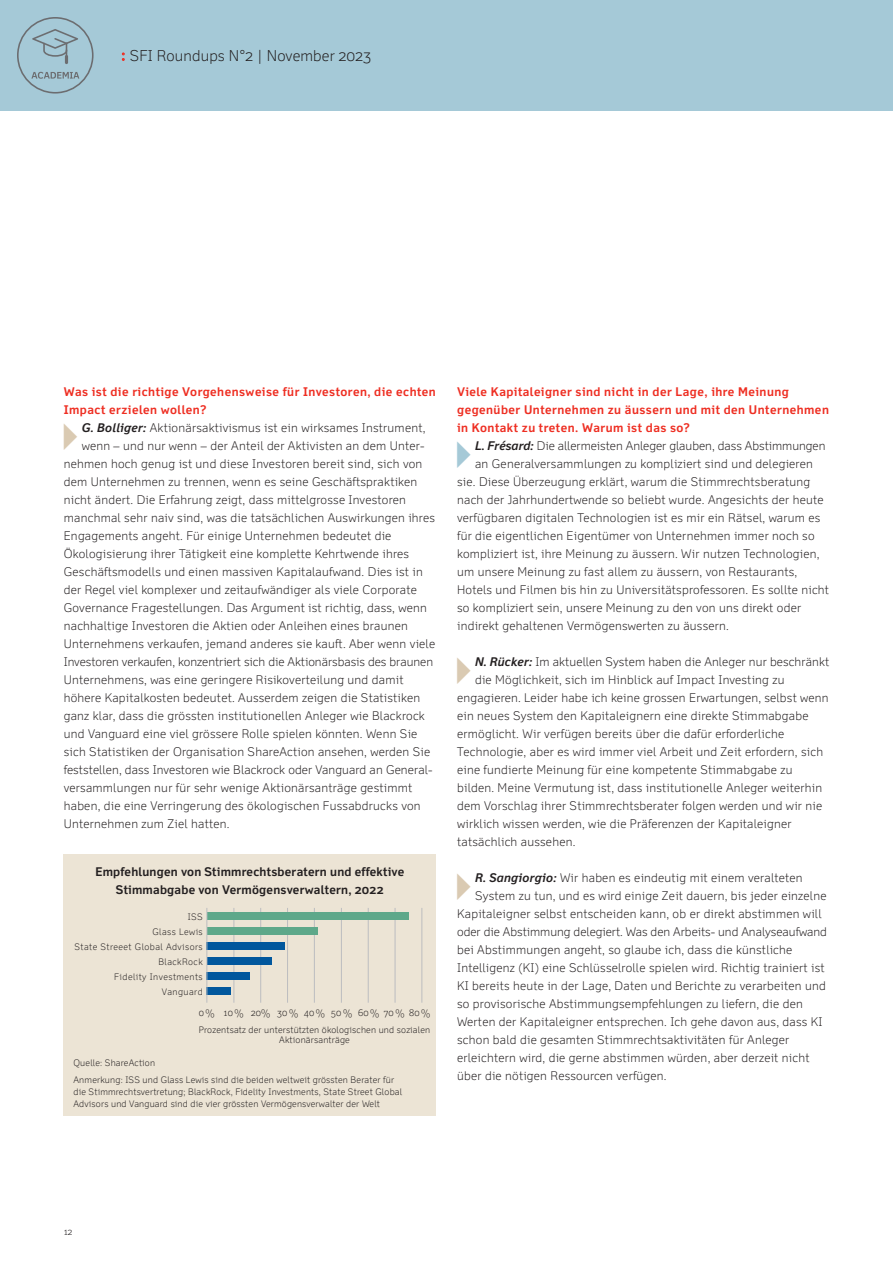
<style>
.page{position:relative;width:893px;height:1263px;background:#fff}
.page>*{position:absolute;margin:0;border:0;box-sizing:border-box;transform-origin:0 0}
.t1{font:300 15px "Felbridge Pro";letter-spacing:.01em;color:#231f20}
.Copy{font:300 12px "Felbridge Pro";letter-spacing:.02em;color:#231f20}
.Subtitle_ohne_absatz{font:700 12px/18px "Felbridge Pro";letter-spacing:.04em;color:#ee2e22}
.Copy-2{font:300 12px "Felbridge Pro";color:#231f20}
.Copy-3{font:700 12px/18px "Felbridge Pro";letter-spacing:.02em;color:#231f20;text-align:center}
.Copy-4{font:300 9px/12px "Felbridge Pro";letter-spacing:.02em;color:#231f20}
.Copy-5{font:300 9px/15px "Felbridge Pro";letter-spacing:.05em;color:#231f20;text-align:right}
.s1{font-family:"New Baskerville Std";font-weight:400;font-size:16.5px;color:#ee2e22}
.s2{font-weight:700;font-style:italic}
</style>
<div class="page">
<div style="left:0;top:0;width:893px;height:111px;background:#a5c9d7"></div>
<svg style="left:17px;top:17px;width:77px;height:77px"></svg>
<div style="left:64px;top:854px;width:372px;height:261px;background:#ece4d5"></div>
<hr style="left:234px;top:908px;width:1px;height:95px;background:#bcbdc0">
<hr style="left:260px;top:908px;width:1px;height:95px;background:#bcbdc0">
<hr style="left:287px;top:908px;width:1px;height:95px;background:#bcbdc0">
<hr style="left:314px;top:908px;width:1px;height:95px;background:#bcbdc0">
<hr style="left:341px;top:908px;width:1px;height:95px;background:#bcbdc0">
<hr style="left:368px;top:908px;width:1px;height:95px;background:#bcbdc0">
<hr style="left:395px;top:908px;width:1px;height:95px;background:#bcbdc0">
<hr style="left:422px;top:908px;width:1px;height:95px;background:#bcbdc0">
<div style="left:207px;top:913px;width:201px;height:7px;background:#5ea88a"></div>
<div style="left:207px;top:928px;width:110px;height:7px;background:#5ea88a"></div>
<div style="left:207px;top:942px;width:78px;height:8px;background:#01579d"></div>
<div style="left:207px;top:957px;width:64px;height:8px;background:#01579d"></div>
<div style="left:207px;top:972px;width:43px;height:8px;background:#01579d"></div>
<div style="left:207px;top:987px;width:24px;height:8px;background:#01579d"></div>
<hr style="left:207px;top:908px;width:1px;height:95px;background:#bcbdc0">
<p class="t1" style="left:121px;top:47px;width:252px"><span class="s1">:</span> SFI Roundups N°2 | November 2023</p>
<p class="Subtitle_ohne_absatz" style="left:64px;top:382px;width:374px">Was ist die richtige Vorgehensweise für Investoren, die echten<br>Impact erzielen wollen?</p>
<p class="Copy" style="left:82px;top:420px;width:345px"><span class="s2">G. Bolliger:</span> Aktionärsaktivismus ist ein wirksames Instrument,</p>
<p class="Copy" style="left:82px;top:438px;width:343px">wenn – und nur wenn – der Anteil der Aktivisten an dem Unter-</p>
<p class="Copy" style="left:64px;top:456px;width:360px">nehmen hoch genug ist und diese Investoren bereit sind, sich von</p>
<p class="Copy" style="left:64px;top:474px;width:355px">dem Unternehmen zu trennen, wenn es seine Geschäftspraktiken</p>
<p class="Copy" style="left:64px;top:492px;width:344px">nicht ändert. Die Erfahrung zeigt, dass mittelgrosse Investoren</p>
<p class="Copy" style="left:64px;top:510px;width:373px">manchmal sehr naiv sind, was die tatsächlichen Auswirkungen ihres</p>
<p class="Copy" style="left:64px;top:528px;width:329px">Engagements angeht. Für einige Unternehmen bedeutet die</p>
<p class="Copy" style="left:64px;top:546px;width:347px">Ökologisierung ihrer Tätigkeit eine komplette Kehrtwende ihres</p>
<p class="Copy" style="left:64px;top:564px;width:361px">Geschäftsmodells und einen massiven Kapitalaufwand. Dies ist in</p>
<p class="Copy" style="left:64px;top:582px;width:355px">der Regel viel komplexer und zeitaufwändiger als viele Corporate</p>
<p class="Copy" style="left:64px;top:600px;width:365px">Governance Fragestellungen. Das Argument ist richtig, dass, wenn</p>
<p class="Copy" style="left:64px;top:618px;width:346px">nachhaltige Investoren die Aktien oder Anleihen eines braunen</p>
<p class="Copy" style="left:64px;top:636px;width:373px">Unternehmens verkaufen, jemand anderes sie kauft. Aber wenn viele</p>
<p class="Copy-2" style="left:64px;top:654px;width:371px">Investoren verkaufen, konzentriert sich die Aktionärsbasis des braunen</p>
<p class="Copy" style="left:64px;top:672px;width:341px">Unternehmens, was eine geringere Risikoverteilung und damit</p>
<p class="Copy" style="left:64px;top:690px;width:358px">höhere Kapitalkosten bedeutet. Ausserdem zeigen die Statistiken</p>
<p class="Copy" style="left:64px;top:708px;width:363px">ganz klar, dass die grössten institutionellen Anleger wie Blackrock</p>
<p class="Copy" style="left:64px;top:726px;width:355px">und Vanguard eine viel grössere Rolle spielen könnten. Wenn Sie</p>
<p class="Copy" style="left:64px;top:744px;width:368px">sich Statistiken der Organisation ShareAction ansehen, werden Sie</p>
<p class="Copy" style="left:64px;top:762px;width:369px">feststellen, dass Investoren wie Blackrock oder Vanguard an General-</p>
<p class="Copy" style="left:64px;top:780px;width:350px">versammlungen nur für sehr wenige Aktionärsanträge gestimmt</p>
<p class="Copy" style="left:64px;top:798px;width:358px">haben, die eine Verringerung des ökologischen Fussabdrucks von</p>
<p class="Copy" style="left:64px;top:816px;width:167px">Unternehmen zum Ziel hatten.</p>
<p class="Copy-3" style="left:95px;top:863px;width:310px">Empfehlungen von Stimmrechtsberatern und effektive<br>Stimmabgabe von Vermögensverwaltern, 2022</p>
<p class="Copy-5" style="left:74px;top:909px;width:130px">ISS<br>Glass Lewis<br>State Streeet Global Advisors<br>BlackRock<br>Fidelity Investments<br>Vanguard</p>
<p class="Copy-4" style="left:199px;top:1007px;width:233px">0% 10% 20% 30% 40% 50% 60% 70% 80%</p>
<p class="Copy-4" style="left:199px;top:1024px;width:233px;line-height:10.5px;text-align:center">Prozentsatz der unterstützten ökologischen und sozialen<br>Aktionärsanträge</p>
<p class="Copy-4" style="left:73px;top:1057px;width:83px">Quelle: ShareAction</p>
<p class="Copy-4" style="left:73px;top:1073px;width:330px">Anmerkung: ISS und Glass Lewis sind die beiden weltweit grössten Berater für die Stimmrechtsvertretung; BlackRock, Fidelity Investments, State Street Global<br>Advisors und Vanguard sind die vier grössten Vermögensverwalter der Welt</p>
<p class="Subtitle_ohne_absatz" style="left:457px;top:382px;width:373px">Viele Kapitaleigner sind nicht in der Lage, ihre Meinung gegenüber Unternehmen zu äussern und mit den Unternehmen in Kontakt zu treten. Warum ist das so?</p>
<p class="Copy-2" style="left:475px;top:438px;width:352px"><span class="s2">L. Frésard:</span> Die allermeisten Anleger glauben, dass Abstimmungen</p>
<p class="Copy" style="left:475px;top:456px;width:339px">an Generalversammlungen zu kompliziert sind und delegieren</p>
<p class="Copy" style="left:457px;top:474px;width:354px">sie. Diese Überzeugung erklärt, warum die Stimmrechtsberatung</p>
<p class="Copy" style="left:457px;top:492px;width:368px">nach der Jahrhundertwende so beliebt wurde. Angesichts der heute</p>
<p class="Copy" style="left:457px;top:510px;width:365px">verfügbaren digitalen Technologien ist es mir ein Rätsel, warum es</p>
<p class="Copy" style="left:457px;top:528px;width:359px">für die eigentlichen Eigentümer von Unternehmen immer noch so</p>
<p class="Copy" style="left:457px;top:546px;width:364px">kompliziert ist, ihre Meinung zu äussern. Wir nutzen Technologien,</p>
<p class="Copy" style="left:457px;top:564px;width:342px">um unsere Meinung zu fast allem zu äussern, von Restaurants,</p>
<p class="Copy" style="left:457px;top:582px;width:373px">Hotels und Filmen bis hin zu Universitätsprofessoren. Es sollte nicht</p>
<p class="Copy" style="left:457px;top:600px;width:345px">so kompliziert sein, unsere Meinung zu den von uns direkt oder</p>
<p class="Copy" style="left:457px;top:618px;width:273px">indirekt gehaltenen Vermögenswerten zu äussern.</p>
<p class="Copy" style="left:475px;top:654px;width:356px"><span class="s2">N. Rücker:</span> Im aktuellen System haben die Anleger nur beschränkt</p>
<p class="Copy" style="left:475px;top:672px;width:311px">die Möglichkeit, sich im Hinblick auf Impact Investing zu</p>
<p class="Copy" style="left:457px;top:690px;width:373px">engagieren. Leider habe ich keine grossen Erwartungen, selbst wenn</p>
<p class="Copy" style="left:457px;top:708px;width:353px">ein neues System den Kapitaleignern eine direkte Stimmabgabe</p>
<p class="Copy" style="left:457px;top:726px;width:329px">ermöglicht. Wir verfügen bereits über die dafür erforderliche</p>
<p class="Copy" style="left:457px;top:744px;width:368px">Technologie, aber es wird immer viel Arbeit und Zeit erfordern, sich</p>
<p class="Copy" style="left:457px;top:762px;width:337px">eine fundierte Meinung für eine kompetente Stimmabgabe zu</p>
<p class="Copy" style="left:457px;top:780px;width:366px">bilden. Meine Vermutung ist, dass institutionelle Anleger weiterhin</p>
<p class="Copy" style="left:457px;top:798px;width:367px">dem Vorschlag ihrer Stimmrechtsberater folgen werden und wir nie</p>
<p class="Copy" style="left:457px;top:816px;width:336px">wirklich wissen werden, wie die Präferenzen der Kapitaleigner</p>
<p class="Copy" style="left:457px;top:834px;width:120px">tatsächlich aussehen.</p>
<p class="Copy" style="left:475px;top:870px;width:329px"><span class="s2">R. Sangiorgio:</span> Wir haben es eindeutig mit einem veralteten</p>
<p class="Copy" style="left:475px;top:888px;width:353px">System zu tun, und es wird einige Zeit dauern, bis jeder einzelne</p>
<p class="Copy" style="left:457px;top:906px;width:366px">Kapitaleigner selbst entscheiden kann, ob er direkt abstimmen will</p>
<p class="Copy-2" style="left:457px;top:924px;width:371px">oder die Abstimmung delegiert. Was den Arbeits- und Analyseaufwand</p>
<p class="Copy" style="left:457px;top:942px;width:337px">bei Abstimmungen angeht, so glaube ich, dass die künstliche</p>
<p class="Copy" style="left:457px;top:960px;width:369px">Intelligenz (KI) eine Schlüsselrolle spielen wird. Richtig trainiert ist</p>
<p class="Copy" style="left:457px;top:978px;width:370px">KI bereits heute in der Lage, Daten und Berichte zu verarbeiten und</p>
<p class="Copy" style="left:457px;top:996px;width:347px">so provisorische Abstimmungsempfehlungen zu liefern, die den</p>
<p class="Copy" style="left:457px;top:1014px;width:367px">Werten der Kapitaleigner entsprechen. Ich gehe davon aus, dass KI</p>
<p class="Copy" style="left:457px;top:1032px;width:334px">schon bald die gesamten Stimmrechtsaktivitäten für Anleger</p>
<p class="Copy" style="left:457px;top:1050px;width:354px">erleichtern wird, die gerne abstimmen würden, aber derzeit nicht</p>
<p class="Copy" style="left:457px;top:1068px;width:211px">über die nötigen Ressourcen verfügen.</p>
<p class="Copy-4" style="left:64px;top:1225px;width:10px">12</p>
</div>
